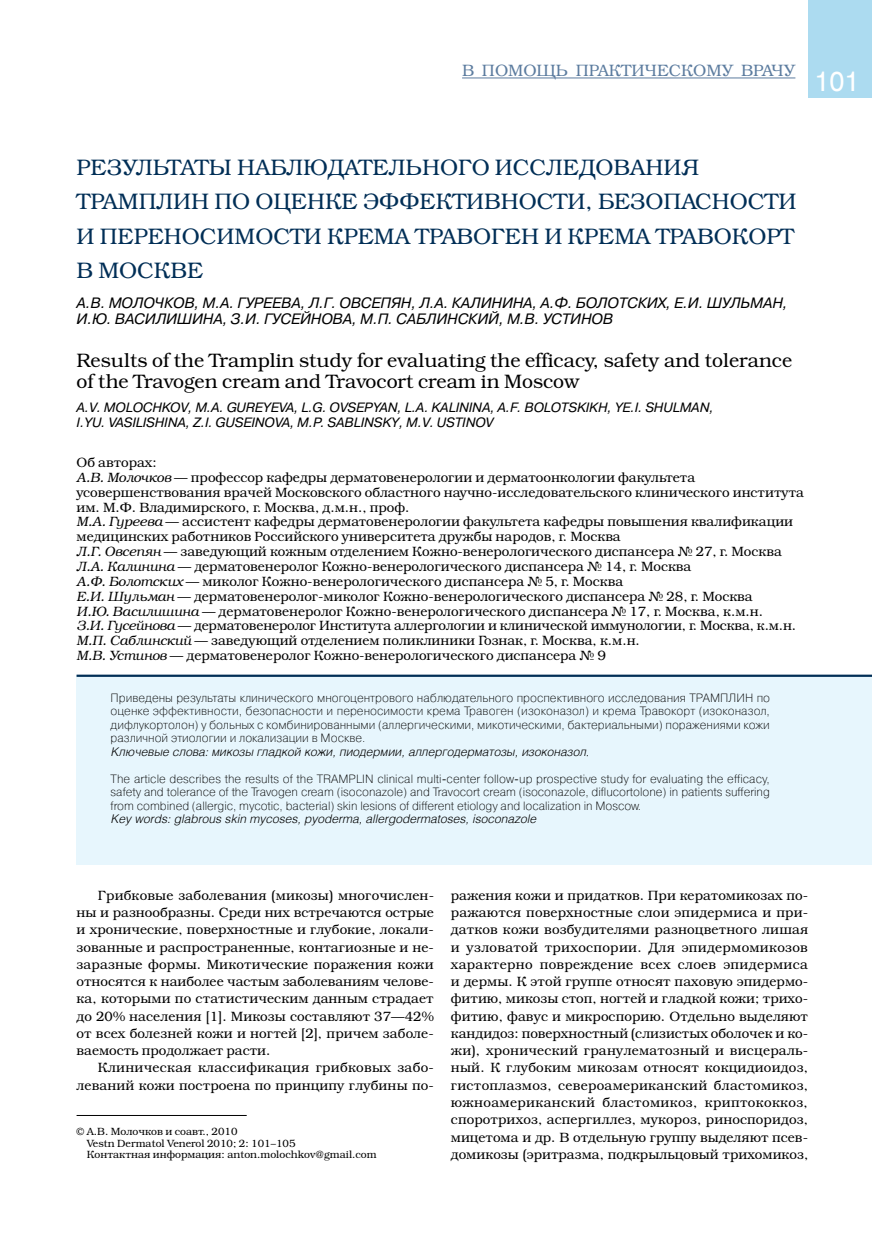
<style>
.page{position:relative;width:872px;height:1234px;background:#fff}
.page>*{position:absolute;margin:0;border:0;box-sizing:border-box;transform-origin:0 0}
.t1{font:27px "Helios";color:#fff}
.t2{font:300 22.5px "Bookman C";color:#002e56}
.t3{font:300 19.5px/21.5px "Bookman C";color:#000}
.t4{font:300 16.5px "Bookman C";color:#5c7c9f}
.t5{font:italic 15px "Pragmatica C";letter-spacing:-.01em;color:#000}
.t6{font:300 13.5px/17.2px "Bookman C";color:#000;text-align:justify}
.t7{font:italic 13.5px "Pragmatica C";letter-spacing:-.01em;color:#000}
.t8{font:12px/13.5px "Pragmatica Light C";color:#000;text-align:justify}
.t9{font:italic 300 12px "Helios";color:#000}
.t10{font:300 10.5px/11.6px "Bookman C";color:#000}
.s1{font-style:italic}
</style>
<div class="page">
<div style="left:808px;top:0;width:64px;height:98px;background:#acdbf0"></div>
<hr style="left:462px;top:77px;width:333px;height:1px;background:#5c7c9f">
<hr style="left:77px;top:1114px;width:170px;height:1px;background:#000">
<div style="left:77px;top:675px;width:795px;height:189px;background:#e7f6fd"></div>
<hr style="left:77px;top:674px;width:795px;height:2px;background:#002e56">
<p class="t4" style="left:462px;top:61px;width:91px">В ПОМОЩЬ</p>
<p class="t4" style="left:576px;top:61px;width:221px">ПРАКТИЧЕСКОМУ ВРАЧУ</p>
<h1 class="t1" style="left:814px;top:67px;width:47px">101</h1>
<h2 class="t2" style="left:136px;top:154px;width:208px">льтаты наблюдате</h2>
<h2 class="t2" style="left:389px;top:154px;width:124px">льного исс</h2>
<h2 class="t2" style="left:546px;top:154px;width:35px">ледовани</h2>
<h2 class="t2" style="left:681px;top:154px;width:19px">я</h2>
<h2 class="t2" style="left:77px;top:188px;width:197px">ТРАМПЛИН по оценке</h2>
<h2 class="t2" style="left:363px;top:188px;width:18px">эффективности</h2>
<h2 class="t2" style="left:585px;top:188px;width:46px">, безопасности</h2>
<h2 class="t2" style="left:77px;top:223px;width:41px">и переноси</h2>
<h2 class="t2" style="left:235px;top:223px;width:38px">мости</h2>
<h2 class="t2" style="left:327px;top:223px;width:17px">кре</h2>
<h2 class="t2" style="left:374px;top:223px;width:72px">ма Траво</h2>
<h2 class="t2" style="left:491px;top:223px;width:93px">ген икре</h2>
<h2 class="t2" style="left:614px;top:223px;width:72px">ма Травокорт</h2>
<h2 class="t2" style="left:77px;top:257px;width:61px">в москве</h2>
<p class="t5" style="left:77px;top:294px;width:686px">А.В. МОЛОЧКОВ, М.А. ГУРЕЕВА , Л.Г. ОВ СЕПЯН, Л.А. КАЛИНИНА , А.Ф. БОЛОТСКИХ, Е.И. ШУЛЬМАН</p>
<p class="t5" style="left:783px;top:294px;width:6px">,</p>
<p class="t5" style="left:77px;top:310px;width:331px">И.Ю. ВАСИЛИШИНА , З.И. ГУСЕЙНОВА , М.П. САБ</p>
<p class="t5" style="left:426px;top:310px;width:188px">ЛИНСКИЙ, М.В. УСТИНОВ</p>
<h3 class="t3" style="left:77px;top:349px;width:717px">Results of the Tramplin study for evaluating the efficacy, safety and tolerance of the Travogen cream and Travocort cream in Moscow</h3>
<p class="t7" style="left:77px;top:399px;width:614px">A.V. MOLOCHKOV, M.A. GUREYEVA , L.G. OVSEPYAN, L.A. KALININA , A.F. BOLOTSKIKH, YE.I. SHULMAN</p>
<p class="t7" style="left:709px;top:399px;width:6px">,</p>
<p class="t7" style="left:77px;top:414px;width:261px">I.YU. VASILISHINA , Z.I. GUSEINOVA , M.P. SАB</p>
<p class="t7" style="left:354px;top:414px;width:141px">LINSKY, M.V. USTINOV</p>
<p class="t6" style="left:77px;top:455px;width:729px;line-height:14.9px;text-align:left">Об авторах:<br><span class="s1">А.В. Молочков</span> — профессор кафедры дерматовенерологии и дерматоонкологии факультета усовершенствования врачей Московского областного научно-исследовательского клинического института им. М.Ф. Владимирского, г. Москва, д.м.н., проф.<br><span class="s1">М.А. Гуреева</span> — ассистент кафедры дерматовенерологии факультета кафедры повышения квалификации медицинских работников Российского университета дружбы народов, г. Москва<br><span class="s1">Л.Г. Овсепян</span> — заведующий кожным отделением Кожно-венерологического диспансера № 27, г. Москва <span class="s1">Л.А. Калинина</span> — дерматовенеролог Кожно-венерологического диспансера № 14, г. Москва<br><span class="s1">А.Ф. Болотских</span> — миколог Кожно-венерологического диспансера № 5, г. Москва<br><span class="s1">Е.И. Шульман</span> — дерматовенеролог-миколог Кожно-венерологического диспансера № 28, г. Москва<br><span class="s1">И.Ю. Василишина</span> — дерматовенеролог Кожно-венерологического диспансера № 17, г. Москва, к.м.н.<br><span class="s1">З.И. Гусейнова</span> — дерматовенеролог Института аллергологии и клинической иммунологии, г. Москва, к.м.н.<br><span class="s1">М.П. Саблинский</span> — заведующий отделением поликлиники Гознак, г. Москва, к.м.н.<br><span class="s1">М.В. Устинов</span> — дерматовенеролог Кожно-венерологического диспансера № 9</p>
<h2 class="t2" style="left:77px;top:154px;width:31px">Резу</h2>
<p class="t8" style="left:111px;top:690px;width:661px">Приведены результаты клинического многоцентрового наблюдательного проспективного исследования ТРАМПЛИН по оценке эффективности, безопасности и переносимости крема Травоген (изоконазол) и крема Травокорт (изоконазол, дифлукортолон) у больных с комбинированными (аллергическими, микотическими, бактериальными) поражениями кожи различной этиологии и локализации в Москве.</p>
<p class="t9" style="left:111px;top:744px;width:480px">Ключевые слова: микозы гладкой кожи, пиодермии, аллергодерматозы, изоконазол.</p>
<p class="t8" style="left:111px;top:771px;width:661px">The article describes the results of the TRAMPLIN clinical multi-center follow-up prospective study for evaluating the efficacy, safety and tolerance of the Travogen cream (isoconazole) and Travocort cream (isoconazole, diflucortolone) in patients suffering from combined (allergic, mycotic, bacterial) skin lesions of different etiology and localization in Moscow.</p>
<p class="t9" style="left:111px;top:812px;width:427px">Key words: glabrous skin mycoses, pyoderma, allergodermatoses, isoconazole</p>
<p class="t6" style="left:77px;top:886px;width:359px;text-indent:21px">Грибковые заболевания (микозы) многочислен&shy;ны и разнообразны. Среди них встречаются острые и хронические, поверхностные и глубокие, локали&shy;зованные и распространенные, контагиозные и не&shy;заразные формы. Микотические поражения кожи относятся к наиболее частым заболеваниям челове&shy;ка, которыми по статистическим данным страдает до 20% населения [1]. Микозы составляют 37—42% от всех болезней кожи и ногтей [2], причем заболе&shy;ваемость продолжает расти.</p>
<p class="t6" style="left:77px;top:1058px;width:359px;text-align:right">Клиническая классификация грибковых забо&shy;леваний кожи построена по принципу глубины по-</p>
<p class="t10" style="left:87px;top:1125px;width:291px;text-indent:-10px">© А.В. Молочков и соавт., 2010<br>Vestn Dermatol Venerol 2010; 2: 101–105<br>Контактная информация: anton.molochkov@gmail.com</p>
<p class="t6" style="left:451px;top:886px;width:359px">ражения кожи и придатков. При кератомикозах по&shy;ражаются поверхностные слои эпидермиса и при&shy;датков кожи возбудителями разноцветного лишая и узловатой трихоспории. Для эпидермомикозов характерно повреждение всех слоев эпидермиса и дермы. К этой группе относят паховую эпидермо&shy;фитию, микозы стоп, ногтей и гладкой кожи; трихо&shy;фитию, фавус и микроспорию. Отдельно выделяют кандидоз: поверхностный (слизистых оболочек и ко&shy;жи), хронический гранулематозный и висцераль&shy;ный. К глубоким микозам относят кокцидиоидоз, гистоплазмоз, североамериканский бластомикоз, южноамериканский бластомикоз, криптококкоз, споротрихоз, аспергиллез, мукороз, риноспоридоз, мицетома и др. В отдельную группу выделяют псев&shy;домикозы (эритразма, подкрыльцовый трихомикоз,</p>
</div>
